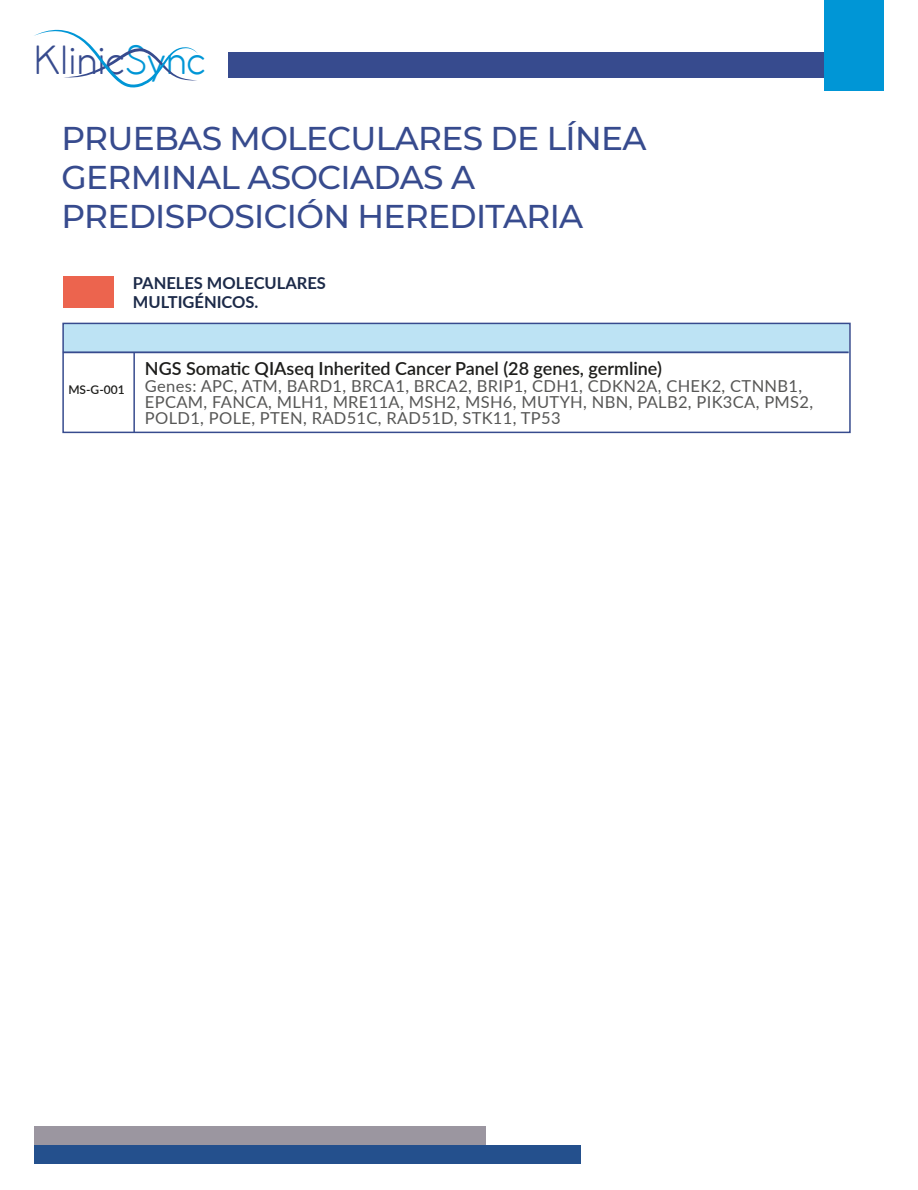
<style>
.page{position:relative;width:918px;height:1190px;background:#fff}
.page>*{position:absolute;margin:0;border:0;box-sizing:border-box;transform-origin:0 0}
.t1{font:300 37.95px "COCOMAT";color:#374b8e}
.t2{font:500 32.85px/39.5px "Montserrat";letter-spacing:-.02em;color:#374b8e}
.t3{font:600 18px "Lato";color:#1d1d1b}
.t4{font:16.5px/16.2px "Lato";letter-spacing:.02em;color:#575756}
.t5{font:700 16.5px/19px "Lato";color:#1c2a49}
.t6{font:600 12px "Lato";color:#1d1d1b}
.s1{color:#0096d6}
</style>
<div class="page">
<div style="left:34px;top:1125px;width:451px;height:19px;background:#9b96a0"></div>
<div style="left:34px;top:1144px;width:547px;height:19px;background:#24508d"></div>
<svg style="left:34px;top:30px;width:164px;height:58px"></svg>
<div style="left:228px;top:52px;width:643px;height:26px;background:#374b8e"></div>
<div style="left:824px;top:1px;width:60px;height:90px;background:#0096d6"></div>
<hr style="left:133px;top:352px;width:2px;height:80px;background:#374b8e">
<div style="left:63px;top:276px;width:51px;height:31px;background:#ec644e"></div>
<div style="left:63px;top:324px;width:786px;height:28px;background:#bde3f4"></div>
<div style="left:62px;top:323px;width:789px;height:110px;border:2px solid #374b8e"></div>
<hr style="left:63px;top:351px;width:786px;height:2px;background:#374b8e">
<h1 class="t1" style="left:34px;top:39px;width:173px">Klinic<span class="s1">Sync</span></h1>
<h2 class="t2" style="left:61px;top:117px;width:587px">PRUEBAS MOLECULARES DE LÍNEA<br>GERMINAL ASOCIADAS A<br>PREDISPOSICIÓN HEREDITARIA</h2>
<p class="t5" style="left:133px;top:273px;width:195px">PANELES MOLECULARES<br>MULTIGÉNICOS.</p>
<p class="t6" style="left:68px;top:381px;width:58px">MS-G-001</p>
<p class="t3" style="left:145px;top:356px;width:518px">NGS Somatic QIAseq Inherited Cancer Panel (28 genes, germline)</p>
<p class="t4" style="left:145px;top:377px;width:670px">Genes: APC, ATM, BARD1, BRCA1, BRCA2, BRIP1, CDH1, CDKN2A, CHEK2, CTNNB1,<br>EPCAM, FANCA, MLH1, MRE11A, MSH2, MSH6, MUTYH, NBN, PALB2, PIK3CA, PMS2,<br>POLD1, POLE, PTEN, RAD51C, RAD51D, STK11, TP53</p>
</div>
